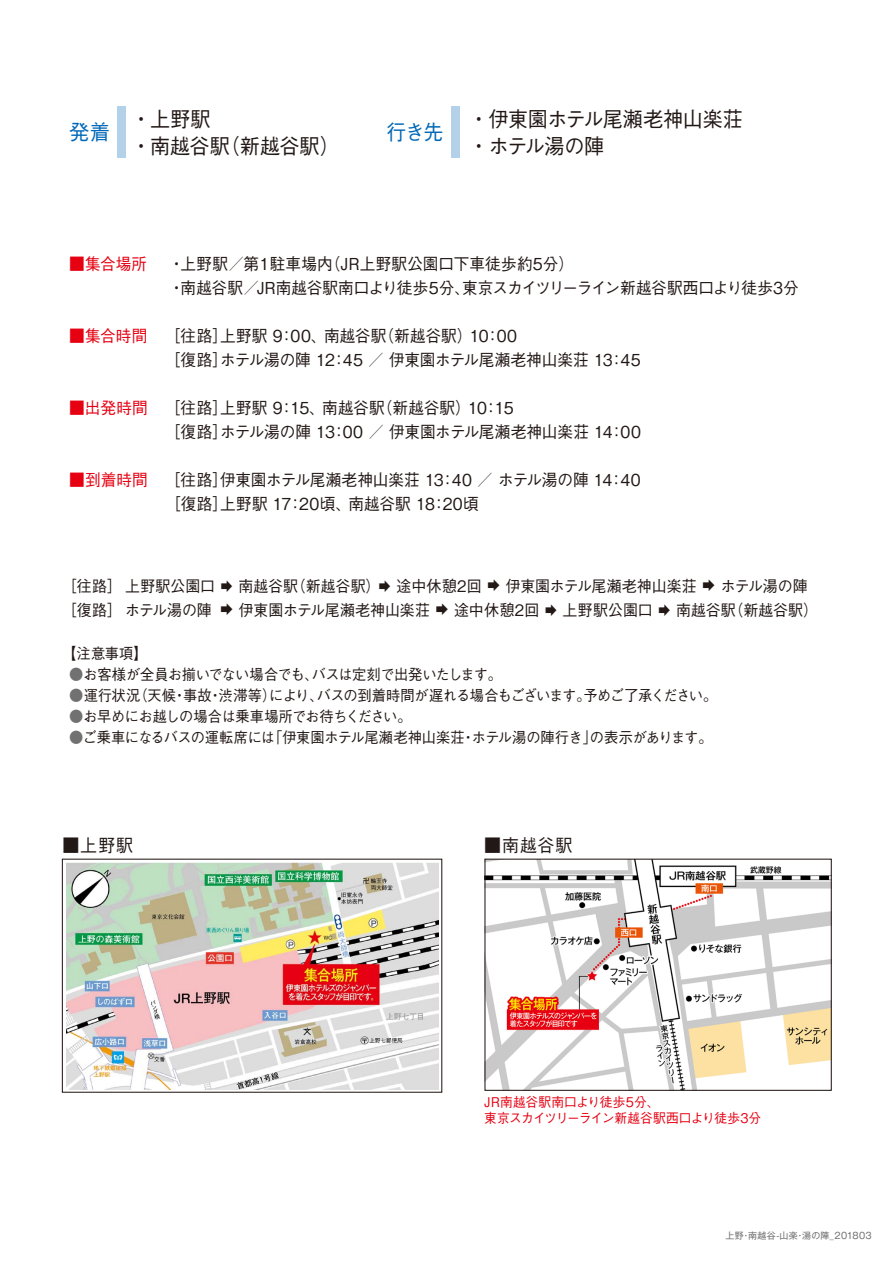
<style>
.page{position:relative;width:893px;height:1263px;background:#fff}
.page>*{position:absolute;margin:0;border:0;box-sizing:border-box;transform-origin:0 0}
.t1{font:500 21.15px/26.4px "Gothic BBB Pr 6 N";letter-spacing:-.015em;color:#221815;scale:.95 1}
.t2{font:500 21.15px "Gothic BBB Pr 6 N";color:#0068b7;scale:.95 1}
.t3{font:500 17.85px "Gothic BBB Pr 6 N";letter-spacing:.05em;color:#221815;scale:.95 1}
.t4{font:500 16.5px/24px "Gothic BBB Pr 6 N";letter-spacing:-.005em;color:#221815;scale:.95 1}
.t5{font:500 16.5px "Gothic BBB Pr 6 N";color:#e60012;scale:.95 1}
.t6{font:500 15.75px/24px "Gothic BBB Pr 6 N";color:#221815;scale:.95 1}
.t7{font:500 15px "Gothic BBB Pr 6 N";letter-spacing:-.03em;color:#221815;scale:.95 1}
.t8{font:500 13.35px/16.4px "Gothic BBB Pr 6 N";letter-spacing:-.005em;color:#e60012;scale:.95 1}
.t9{font:9px "Gothic MB101 Pr 6 N";letter-spacing:.025em;color:#727171}
.s1{color:#727171}
</style>
<div class="page">
<div style="left:451px;top:106px;width:9px;height:52px;background:#b3d1e9"></div>
<div style="left:117px;top:106px;width:9px;height:52px;background:#b3d1e9"></div>
<div style="left:62px;top:859px;width:380px;height:234px;border:1px solid #221815"></div>
<img style="left:66px;top:862px;width:372px;height:227px">
<img style="left:486px;top:861px;width:344px;height:228px">
<div style="left:484px;top:859px;width:348px;height:232px;border:1px solid #221815"></div>
<p class="t2" style="left:69px;top:115px;width:44px">発着</p>
<p class="t1" style="left:131px;top:105px;width:221px">・上野駅<br>・南越谷駅（新越谷駅）</p>
<p class="t2" style="left:386px;top:115px;width:62px">行き先</p>
<p class="t1" style="left:469px;top:105px;width:290px">・伊東園ホテル尾瀬老神山楽荘・ホテル湯の陣</p>
<p class="t5" style="left:69px;top:250px;width:83px">■集合場所</p>
<p class="t5" style="left:69px;top:322px;width:84px">■集合時間</p>
<p class="t5" style="left:69px;top:394px;width:84px">■出発時間</p>
<p class="t5" style="left:69px;top:466px;width:84px">■到着時間</p>
<p class="t4" style="left:169px;top:250px;width:664px">・上野駅／第１駐車場内（JR上野駅公園口下車徒歩約5分）<br>・南越谷駅／JR南越谷駅南口より徒歩5分、東京スカイツリーライン新越谷駅西口より徒歩3分</p>
<p class="t4" style="left:165px;top:322px;width:502px">［往路］上野駅 9：00、南越谷駅（新越谷駅）10：00<br>［復路］ホテル湯の陣 12：45 ／ 伊東園ホテル尾瀬老神山楽荘 13：45</p>
<p class="t4" style="left:165px;top:394px;width:503px">［往路］上野駅 9：15、南越谷駅（新越谷駅）10：15<br>［復路］ホテル湯の陣 13：00 ／ 伊東園ホテル尾瀬老神山楽荘 14：00</p>
<p class="t4" style="left:165px;top:466px;width:502px">［往路］伊東園ホテル尾瀬老神山楽荘 13：40 ／ ホテル湯の陣 14：40［復路］上野駅 17：20頃、南越谷駅 18：20頃</p>
<p class="t6" style="left:62px;top:573px;width:163px">［往路］上野駅公園口［復路］ホテル湯の陣</p>
<p class="t6" style="left:239px;top:573px;width:257px">南越谷駅（新越谷駅） 途中休憩2回</p>
<p class="t6" style="left:506px;top:573px;width:203px">伊東園ホテル尾瀬老神山楽荘</p>
<p class="t6" style="left:721px;top:573px;width:93px">ホテル湯の陣</p>
<p class="t6" style="left:239px;top:597px;width:203px">伊東園ホテル尾瀬老神山楽荘</p>
<p class="t6" style="left:454px;top:597px;width:91px">途中休憩2回</p>
<p class="t6" style="left:563px;top:597px;width:96px">上野駅公園口</p>
<p class="t6" style="left:676px;top:597px;width:151px">南越谷駅（新越谷駅）</p>
<p class="t7" style="left:62px;top:641px;width:92px">【注意事項】</p>
<p class="t7" style="left:69px;top:662px;width:457px"><span class="s1">●</span>お客様が全員お揃いでない場合でも、バスは定刻で出発いたします。</p>
<p class="t7" style="left:69px;top:683px;width:684px"><span class="s1">●</span>運行状況（天候・事故・渋滞等）により、バスの到着時間が遅れる場合もございます。予めご了承ください。</p>
<p class="t7" style="left:69px;top:704px;width:362px"><span class="s1">●</span>お早めにお越しの場合は乗車場所でお待ちください。</p>
<p class="t7" style="left:69px;top:725px;width:679px"><span class="s1">●</span>ご乗車になるバスの運転席には「伊東園ホテル尾瀬老神山楽荘・ホテル湯の陣行き」の表示があります。</p>
<p class="t3" style="left:62px;top:831px;width:76px">■上野駅</p>
<p class="t3" style="left:484px;top:831px;width:94px">■南越谷駅</p>
<p class="t8" style="left:484px;top:1093px;width:293px">JR南越谷駅南口より徒歩5分、<br>東京スカイツリーライン新越谷駅西口より徒歩3分</p>
<p class="t9" style="left:725px;top:1228px;width:148px">上野・南越谷-山楽・湯の陣_201803</p>
</div>
